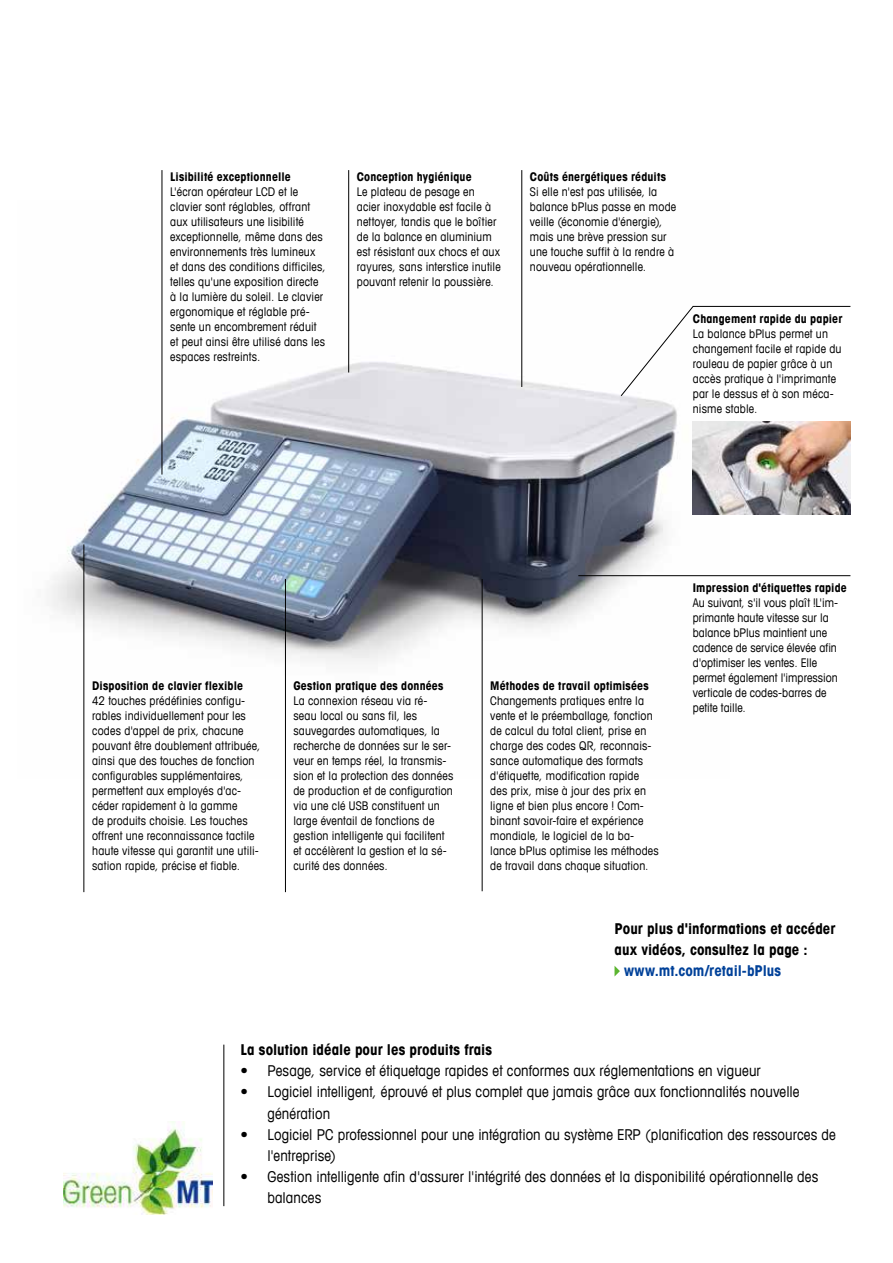
<style>
.page{position:relative;width:893px;height:1263px;background:#fff}
.page>*{position:absolute;margin:0;border:0;box-sizing:border-box;transform-origin:0 0}
.t1{font:condensed 15px/21px "Avant Garde Com";letter-spacing:.005em;color:#000}
.t2{font:700 condensed 15px/21px "Avant Garde Com";letter-spacing:.005em;color:#000}
.t3{font:700 condensed 15px "Avant Garde Com";letter-spacing:.005em;color:#004199}
.t4{font:condensed 12px/15px "Avant Garde Com";letter-spacing:.015em;color:#000}
.t5{font:700 condensed 12px "Avant Garde Com";letter-spacing:.01em;color:#000}
</style>
<div class="page">
<img style="left:64px;top:1121px;width:148px;height:93px">
<img style="left:51px;top:200px;width:678px;height:578px">
<img style="left:693px;top:422px;width:157px;height:92px">
<hr style="left:285px;top:579px;width:1px;height:313px;background:#000">
<hr style="left:482px;top:579px;width:1px;height:312px;background:#000">
<hr style="left:83px;top:544px;width:1px;height:348px;background:#000">
<hr style="left:162px;top:170px;width:1px;height:304px;background:#000">
<hr style="left:348px;top:170px;width:1px;height:202px;background:#000">
<hr style="left:521px;top:170px;width:1px;height:217px;background:#000">
<hr style="left:578px;top:575px;width:272px;height:1px;background:#000">
<hr style="left:223px;top:1044px;width:1px;height:162px;background:#000">
<svg style="left:614px;top:966px;width:6px;height:10px"></svg>
<svg style="left:620px;top:306px;width:231px;height:91px"></svg>
<p class="t5" style="left:170px;top:169px;width:122px">Lisibilité exceptionnelle</p>
<p class="t4" style="left:170px;top:184px;width:157px">L'écran opérateur LCD et le clavier sont réglables, offrant aux utilisateurs une lisibilité exceptionnelle, même dans des environnements très lumineux et dans des conditions difficiles, telles qu'une exposition directe à la lumière du soleil. Le clavier ergonomique et réglable pré&shy;sente un encombrement réduit et peut ainsi être utilisé dans les espaces restreints.</p>
<p class="t5" style="left:357px;top:169px;width:116px">Conception hygiénique</p>
<p class="t4" style="left:357px;top:184px;width:145px">Le plateau de pesage en acier inoxydable est facile à nettoyer, tandis que le boîtier de la balance en aluminium est résistant aux chocs et aux rayures, sans interstice inutile pouvant retenir la poussière.</p>
<p class="t5" style="left:530px;top:169px;width:138px">Coûts énergétiques réduits</p>
<p class="t4" style="left:530px;top:184px;width:148px">Si elle n'est pas utilisée, la balance bPlus passe en mode veille (économie d'énergie), mais une brève pression sur une touche suffit à la rendre à nouveau opérationnelle.</p>
<p class="t5" style="left:693px;top:311px;width:151px">Changement rapide du papier</p>
<p class="t4" style="left:693px;top:326px;width:150px">La balance bPlus permet un changement facile et rapide du rouleau de papier grâce à un accès pratique à l'imprimante par le dessus et à son méca&shy;nisme stable.</p>
<p class="t5" style="left:92px;top:678px;width:152px">Disposition de clavier flexible</p>
<p class="t4" style="left:92px;top:693px;width:170px">42 touches prédéfinies configu&shy;rables individuellement pour les codes d'appel de prix, chacune pouvant être doublement attribuée, ainsi que des touches de fonction configurables supplémentaires, permettent aux employés d'ac&shy;céder rapidement à la gamme<br>de produits choisie. Les touches offrent une reconnaissance tactile haute vitesse qui garantit une utili&shy;sation rapide, précise et fiable.</p>
<p class="t5" style="left:293px;top:678px;width:152px">Gestion pratique des données</p>
<p class="t4" style="left:293px;top:693px;width:161px">La connexion réseau via ré&shy;seau local ou sans fil, les sauvegardes automatiques, la recherche de données sur le ser&shy;veur en temps réel, la transmis&shy;sion et la protection des données de production et de configuration via une clé USB constituent un large éventail de fonctions de gestion intelligente qui facilitent et accélèrent la gestion et la sé&shy;curité des données.</p>
<p class="t5" style="left:490px;top:678px;width:160px">Méthodes de travail optimisées</p>
<p class="t4" style="left:490px;top:693px;width:170px">Changements pratiques entre la vente et le préemballage, fonction de calcul du total client, prise en charge des codes QR, reconnais&shy;sance automatique des formats d'étiquette, modification rapide des prix, mise à jour des prix en ligne et bien plus encore ! Com&shy;binant savoir-faire et expérience mondiale, le logiciel de la ba&shy;lance bPlus optimise les méthodes de travail dans chaque situation.</p>
<p class="t5" style="left:693px;top:580px;width:156px">Impression d'étiquettes rapide</p>
<p class="t4" style="left:693px;top:595px;width:147px">Au suivant, s'il vous plaît !L'im&shy;primante haute vitesse sur la balance bPlus maintient une cadence de service élevée afin d'optimiser les ventes. Elle permet également l'impression verticale de codes-barres de petite taille.</p>
<p class="t2" style="left:614px;top:917px;width:222px">Pour plus d'informations et accéder aux vidéos, consultez la page :</p>
<p class="t3" style="left:624px;top:961px;width:159px">www.mt.com/retail-bPlus</p>
<p class="t2" style="left:240px;top:1039px;width:253px">La solution idéale pour les produits frais</p>
<p class="t1" style="left:240px;top:1060px;width:522px">• Pesage, service et étiquetage rapides et conformes aux réglementations en vigueur</p>
<p class="t1" style="left:267px;top:1081px;width:534px;text-indent:-27px">• Logiciel intelligent, éprouvé et plus complet que jamais grâce aux fonctionnalités nouvelle génération</p>
<p class="t1" style="left:267px;top:1123px;width:570px;text-indent:-27px">• Logiciel PC professionnel pour une intégration au système ERP (planification des ressources de l'entreprise)</p>
<p class="t1" style="left:267px;top:1165px;width:552px;text-indent:-27px">• Gestion intelligente afin d'assurer l'intégrité des données et la disponibilité opérationnelle des balances</p>
</div>
